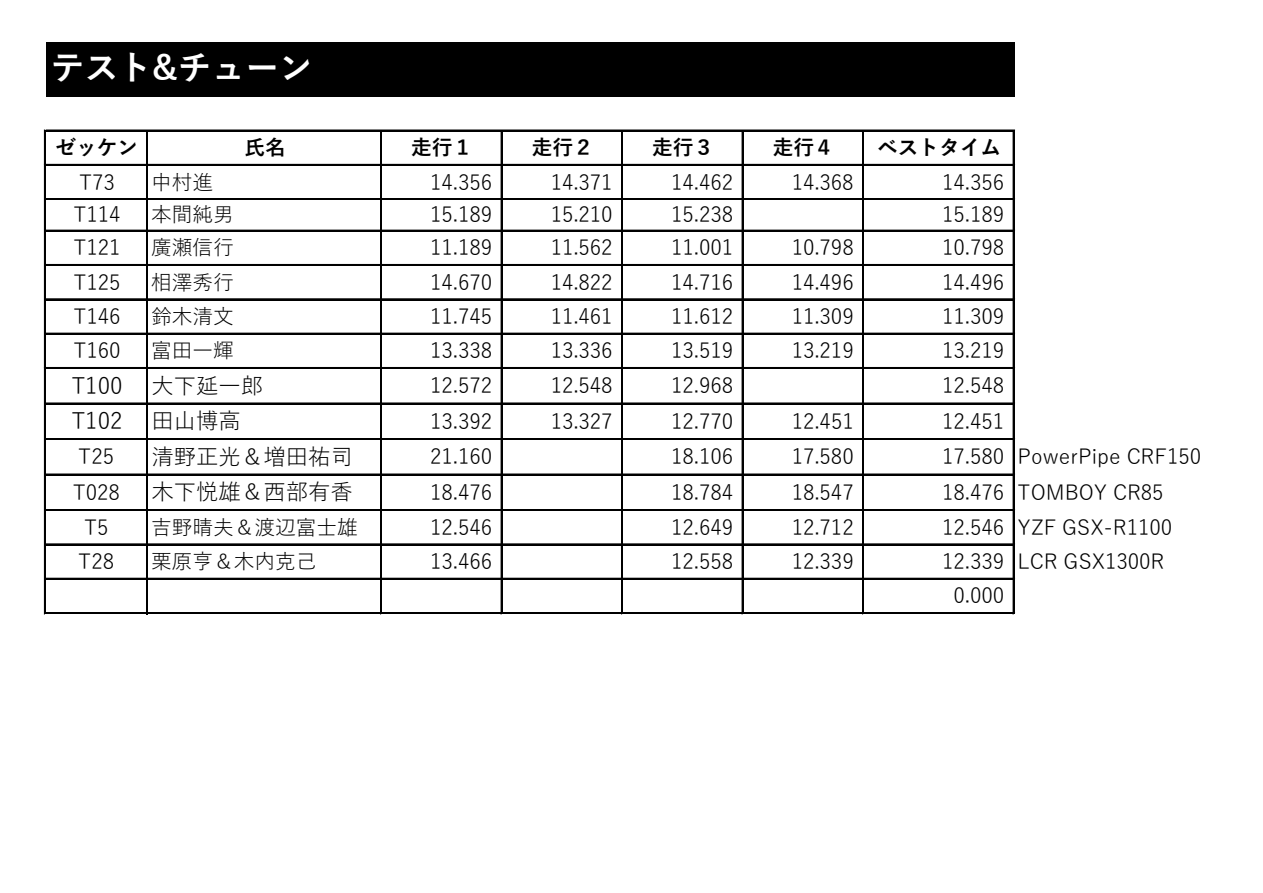
<style>
.page{position:relative;width:1263px;height:893px;background:#fff}
.page>*{position:absolute;margin:0;border:0;box-sizing:border-box;transform-origin:0 0}
.t1{font:700 33.75px "Yu Gothic";color:#fff}
.t2{font:22.35px "Yu Gothic";color:#000}
.t3{font:20.7px "Yu Gothic";letter-spacing:-.005em;color:#000}
.t4{font:700 20.7px "Yu Gothic";color:#000}
</style>
<div class="page">
<div style="left:46px;top:43px;width:968px;height:54px;background:#000"></div>
<hr style="left:44px;top:130px;width:2px;height:34px;background:#000">
<hr style="left:146px;top:132px;width:2px;height:32px;background:#000">
<hr style="left:46px;top:164px;width:334px;height:2px;background:#000">
<hr style="left:46px;top:198px;width:334px;height:1px;background:#000">
<hr style="left:46px;top:199px;width:334px;height:1px;background:#000">
<hr style="left:46px;top:230px;width:334px;height:2px;background:#000">
<hr style="left:46px;top:264px;width:334px;height:2px;background:#000">
<hr style="left:46px;top:299px;width:334px;height:1px;background:#000">
<hr style="left:46px;top:333px;width:334px;height:2px;background:#000">
<hr style="left:44px;top:164px;width:2px;height:203px;background:#000">
<hr style="left:146px;top:166px;width:2px;height:201px;background:#000">
<hr style="left:44px;top:367px;width:2px;height:247px;background:#000">
<hr style="left:146px;top:369px;width:2px;height:245px;background:#000">
<hr style="left:380px;top:132px;width:2px;height:482px;background:#000">
<hr style="left:501px;top:132px;width:2px;height:482px;background:#000">
<hr style="left:621px;top:132px;width:2px;height:482px;background:#000">
<hr style="left:742px;top:132px;width:2px;height:482px;background:#000">
<hr style="left:862px;top:132px;width:2px;height:482px;background:#000">
<hr style="left:1013px;top:132px;width:2px;height:482px;background:#000">
<hr style="left:46px;top:130px;width:969px;height:2px;background:#000">
<hr style="left:382px;top:164px;width:633px;height:2px;background:#000">
<hr style="left:382px;top:198px;width:632px;height:1px;background:#000">
<hr style="left:382px;top:199px;width:633px;height:1px;background:#000">
<hr style="left:382px;top:230px;width:633px;height:2px;background:#000">
<hr style="left:382px;top:264px;width:633px;height:2px;background:#000">
<hr style="left:382px;top:299px;width:633px;height:1px;background:#000">
<hr style="left:382px;top:333px;width:633px;height:2px;background:#000">
<hr style="left:46px;top:367px;width:969px;height:2px;background:#000">
<hr style="left:46px;top:403px;width:969px;height:2px;background:#000">
<hr style="left:46px;top:438px;width:969px;height:2px;background:#000">
<hr style="left:46px;top:474px;width:969px;height:2px;background:#000">
<hr style="left:46px;top:509px;width:969px;height:2px;background:#000">
<hr style="left:46px;top:544px;width:969px;height:1px;background:#000">
<hr style="left:46px;top:578px;width:969px;height:2px;background:#000">
<hr style="left:46px;top:612px;width:969px;height:2px;background:#000">
<p class="t1" style="left:51px;top:48px;width:263px">テスト&amp;チューン</p>
<p class="t4" style="left:56px;top:136px;width:84px">ゼッケン</p>
<p class="t4" style="left:244px;top:136px;width:43px">氏名</p>
<p class="t4" style="left:411px;top:136px;width:63px">走行１</p>
<p class="t4" style="left:532px;top:136px;width:63px">走行２</p>
<p class="t4" style="left:652px;top:136px;width:63px">走行３</p>
<p class="t4" style="left:773px;top:136px;width:63px">走行４</p>
<p class="t4" style="left:877px;top:136px;width:125px">ベストタイム</p>
<p class="t3" style="left:79px;top:163px;width:37px">T73</p>
<p class="t3" style="left:151px;top:163px;width:63px">中村進</p>
<p class="t3" style="left:430px;top:163px;width:64px">14.356</p>
<p class="t3" style="left:551px;top:163px;width:64px">14.371</p>
<p class="t3" style="left:671px;top:163px;width:64px">14.462</p>
<p class="t3" style="left:792px;top:163px;width:64px">14.368</p>
<p class="t3" style="left:942px;top:163px;width:64px">14.356</p>
<p class="t3" style="left:73px;top:196px;width:49px">T114</p>
<p class="t3" style="left:151px;top:196px;width:84px">本間純男</p>
<p class="t3" style="left:430px;top:196px;width:64px">15.189</p>
<p class="t3" style="left:551px;top:196px;width:64px">15.210</p>
<p class="t3" style="left:671px;top:196px;width:64px">15.238</p>
<p class="t3" style="left:942px;top:196px;width:64px">15.189</p>
<p class="t3" style="left:73px;top:229px;width:49px">T121</p>
<p class="t3" style="left:151px;top:229px;width:84px">廣瀬信行</p>
<p class="t3" style="left:430px;top:229px;width:64px">11.189</p>
<p class="t3" style="left:551px;top:229px;width:64px">11.562</p>
<p class="t3" style="left:671px;top:229px;width:64px">11.001</p>
<p class="t3" style="left:792px;top:229px;width:64px">10.798</p>
<p class="t3" style="left:942px;top:229px;width:64px">10.798</p>
<p class="t3" style="left:73px;top:263px;width:49px">T125</p>
<p class="t3" style="left:151px;top:263px;width:84px">相澤秀行</p>
<p class="t3" style="left:430px;top:263px;width:64px">14.670</p>
<p class="t3" style="left:551px;top:263px;width:64px">14.822</p>
<p class="t3" style="left:671px;top:263px;width:64px">14.716</p>
<p class="t3" style="left:792px;top:263px;width:64px">14.496</p>
<p class="t3" style="left:942px;top:263px;width:64px">14.496</p>
<p class="t3" style="left:73px;top:297px;width:49px">T146</p>
<p class="t3" style="left:151px;top:297px;width:84px">鈴木清文</p>
<p class="t3" style="left:430px;top:297px;width:64px">11.745</p>
<p class="t3" style="left:551px;top:297px;width:64px">11.461</p>
<p class="t3" style="left:671px;top:297px;width:64px">11.612</p>
<p class="t3" style="left:792px;top:297px;width:64px">11.309</p>
<p class="t3" style="left:942px;top:297px;width:64px">11.309</p>
<p class="t3" style="left:73px;top:332px;width:49px">T160</p>
<p class="t3" style="left:151px;top:332px;width:84px">富田一輝</p>
<p class="t3" style="left:430px;top:332px;width:64px">13.338</p>
<p class="t3" style="left:551px;top:332px;width:64px">13.336</p>
<p class="t3" style="left:671px;top:332px;width:64px">13.519</p>
<p class="t3" style="left:792px;top:332px;width:64px">13.219</p>
<p class="t3" style="left:942px;top:332px;width:64px">13.219</p>
<p class="t2" style="left:71px;top:365px;width:53px">T100</p>
<p class="t2" style="left:151px;top:365px;width:114px">大下延一郎</p>
<p class="t3" style="left:430px;top:366px;width:64px">12.572</p>
<p class="t3" style="left:551px;top:366px;width:64px">12.548</p>
<p class="t3" style="left:671px;top:366px;width:64px">12.968</p>
<p class="t3" style="left:942px;top:366px;width:64px">12.548</p>
<p class="t2" style="left:71px;top:400px;width:53px">T102</p>
<p class="t2" style="left:151px;top:400px;width:91px">田山博高</p>
<p class="t3" style="left:430px;top:402px;width:64px">13.392</p>
<p class="t3" style="left:551px;top:402px;width:64px">13.327</p>
<p class="t3" style="left:671px;top:402px;width:64px">12.770</p>
<p class="t3" style="left:792px;top:402px;width:64px">12.451</p>
<p class="t3" style="left:942px;top:402px;width:64px">12.451</p>
<p class="t3" style="left:78px;top:438px;width:37px">T25</p>
<p class="t2" style="left:151px;top:436px;width:203px">清野正光＆増田祐司</p>
<p class="t3" style="left:430px;top:438px;width:64px">21.160</p>
<p class="t3" style="left:671px;top:438px;width:64px">18.106</p>
<p class="t3" style="left:792px;top:438px;width:64px">17.580</p>
<p class="t3" style="left:942px;top:438px;width:64px">17.580</p>
<p class="t3" style="left:1017px;top:438px;width:185px">PowerPipe CRF150</p>
<p class="t3" style="left:73px;top:473px;width:49px">T028</p>
<p class="t2" style="left:151px;top:471px;width:203px">木下悦雄＆西部有香</p>
<p class="t3" style="left:430px;top:473px;width:64px">18.476</p>
<p class="t3" style="left:671px;top:473px;width:64px">18.784</p>
<p class="t3" style="left:792px;top:473px;width:64px">18.547</p>
<p class="t3" style="left:942px;top:473px;width:64px">18.476</p>
<p class="t3" style="left:1017px;top:473px;width:148px">TOMBOY CR85</p>
<p class="t3" style="left:84px;top:508px;width:26px">T5</p>
<p class="t3" style="left:151px;top:508px;width:208px">吉野晴夫＆渡辺富士雄</p>
<p class="t3" style="left:430px;top:508px;width:64px">12.546</p>
<p class="t3" style="left:671px;top:508px;width:64px">12.649</p>
<p class="t3" style="left:792px;top:508px;width:64px">12.712</p>
<p class="t3" style="left:942px;top:508px;width:64px">12.546</p>
<p class="t3" style="left:1017px;top:508px;width:156px">YZF GSX R- 1100</p>
<p class="t3" style="left:78px;top:542px;width:37px">T28</p>
<p class="t3" style="left:151px;top:542px;width:167px">栗原亨＆木内克己</p>
<p class="t3" style="left:430px;top:542px;width:64px">13.466</p>
<p class="t3" style="left:671px;top:542px;width:64px">12.558</p>
<p class="t3" style="left:792px;top:542px;width:64px">12.339</p>
<p class="t3" style="left:942px;top:542px;width:64px">12.339</p>
<p class="t3" style="left:1017px;top:542px;width:148px">LCR GSX1300R</p>
<p class="t3" style="left:953px;top:577px;width:52px">0.000</p>
</div>
